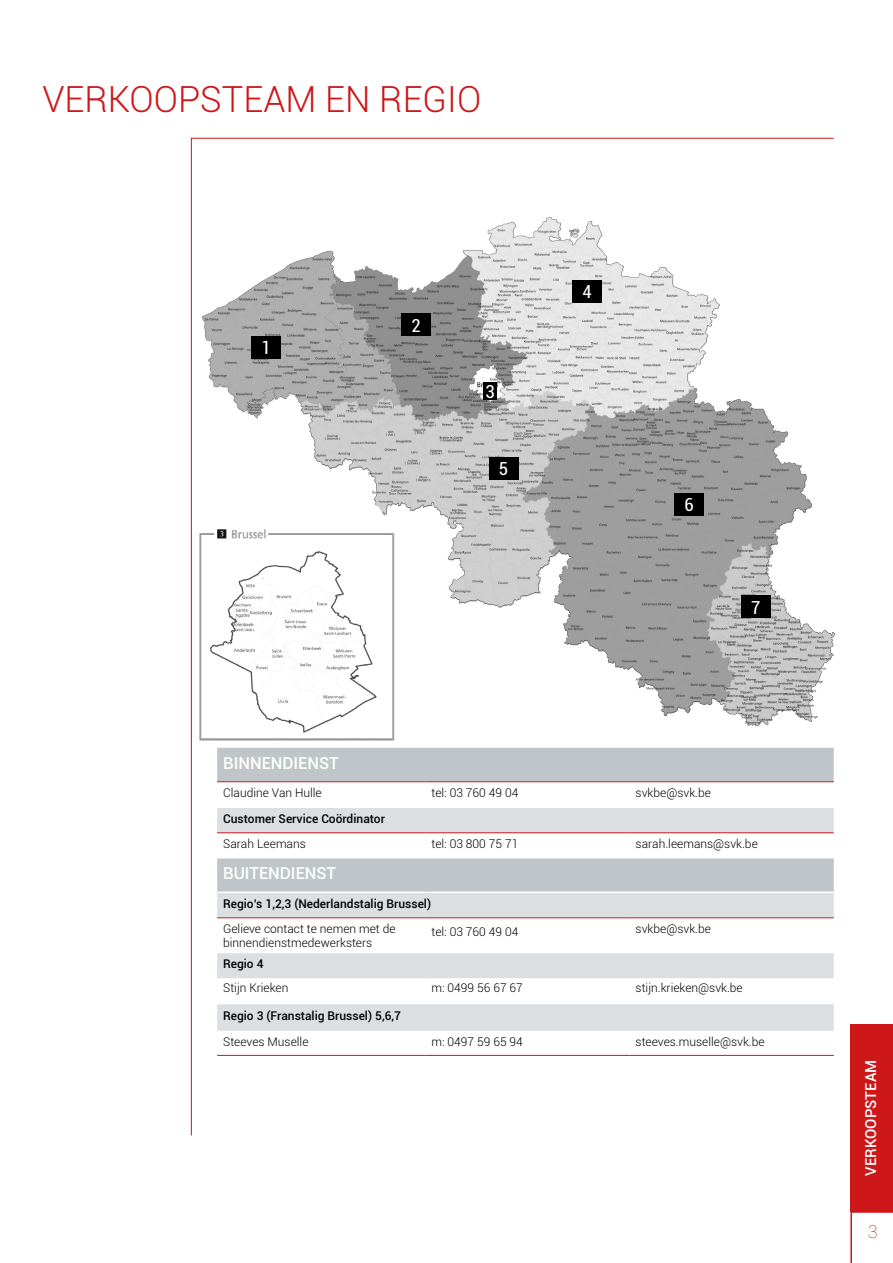
<style>
.page{position:relative;width:893px;height:1263px;background:#fff}
.page>*{position:absolute;margin:0;border:0;box-sizing:border-box;transform-origin:0 0}
.t1{font:300 36px "Roboto";color:#cd1719}
.t2{font:condensed 18px "Roboto";color:#fff}
.t3{font:100 18px "Roboto";color:#cd1719}
.t4{font:500 16.5px "Roboto";color:#fff}
.t5{font:500 15px "Roboto";color:#fff}
.t6{font:300 12px/14.4px "Roboto";color:#000}
.t7{font:500 12px "Roboto";color:#000}
</style>
<div class="page">
<div style="left:850px;top:1024px;width:43px;height:187px;background:#cd1719"></div>
<svg style="left:850px;top:1211px;width:43px;height:52px"></svg>
<div style="left:217px;top:748px;width:617px;height:33px;background:#bfc5c8"></div>
<svg style="left:217px;top:782px;width:617px;height:273px"></svg>
<svg style="left:217px;top:808px;width:617px;height:223px;fill:#dbdfe1"></svg>
<hr style="left:217px;top:806px;width:209px;height:2px;background:#fff">
<hr style="left:426px;top:806px;width:204px;height:2px;background:#fff">
<hr style="left:630px;top:806px;width:204px;height:2px;background:#fff">
<hr style="left:217px;top:891px;width:209px;height:2px;background:#fff">
<hr style="left:426px;top:891px;width:204px;height:2px;background:#fff">
<hr style="left:630px;top:891px;width:204px;height:2px;background:#fff">
<hr style="left:217px;top:781px;width:209px;height:1px;background:#cd1719">
<hr style="left:426px;top:781px;width:204px;height:1px;background:#cd1719">
<hr style="left:630px;top:781px;width:204px;height:1px;background:#cd1719">
<hr style="left:217px;top:832px;width:209px;height:1px;background:#cd1719">
<hr style="left:426px;top:832px;width:204px;height:1px;background:#cd1719">
<hr style="left:630px;top:832px;width:204px;height:1px;background:#cd1719">
<hr style="left:217px;top:917px;width:209px;height:1px;background:#cd1719">
<hr style="left:426px;top:917px;width:204px;height:1px;background:#cd1719">
<hr style="left:630px;top:917px;width:204px;height:1px;background:#cd1719">
<hr style="left:217px;top:1055px;width:209px;height:1px;background:#cd1719">
<hr style="left:426px;top:1055px;width:204px;height:1px;background:#cd1719">
<hr style="left:630px;top:1055px;width:204px;height:1px;background:#cd1719">
<hr style="left:217px;top:978px;width:209px;height:1px;background:#fff">
<hr style="left:426px;top:978px;width:204px;height:1px;background:#fff">
<hr style="left:630px;top:978px;width:204px;height:1px;background:#fff">
<hr style="left:217px;top:1031px;width:209px;height:1px;background:#fff">
<hr style="left:426px;top:1031px;width:204px;height:1px;background:#fff">
<hr style="left:630px;top:1031px;width:204px;height:1px;background:#fff">
<img style="left:202px;top:217px;width:633px;height:509px">
<img style="left:199px;top:530px;width:200px;height:211px">
<div style="left:251px;top:336px;width:30px;height:22px;background:#000"></div>
<div style="left:401px;top:314px;width:30px;height:22px;background:#000"></div>
<div style="left:572px;top:280px;width:30px;height:22px;background:#000"></div>
<div style="left:489px;top:458px;width:29px;height:22px;background:#000"></div>
<div style="left:674px;top:493px;width:30px;height:22px;background:#000"></div>
<div style="left:741px;top:596px;width:30px;height:22px;background:#000"></div>
<div style="left:483px;top:382px;width:14px;height:17px;background:#000"></div>
<h1 class="t1" style="left:43px;top:74px;width:440px">VERKOOPSTEAM EN REGIO</h1>
<h2 class="t2" style="left:261px;top:335px;width:11px">1</h2>
<h2 class="t2" style="left:412px;top:313px;width:11px">2</h2>
<h2 class="t2" style="left:485px;top:379px;width:11px">3</h2>
<h2 class="t2" style="left:499px;top:456px;width:11px">5</h2>
<h2 class="t2" style="left:582px;top:279px;width:11px">4</h2>
<h2 class="t2" style="left:684px;top:492px;width:11px">6</h2>
<h2 class="t2" style="left:751px;top:595px;width:11px">7</h2>
<h3 class="t4" style="left:223px;top:751px;width:117px">BINNENDIENST</h3>
<p class="t6" style="left:223px;top:785px;width:100px">Claudine Van Hulle</p>
<p class="t6" style="left:432px;top:785px;width:88px">tel: 03 760 49 04</p>
<p class="t6" style="left:636px;top:785px;width:77px">svkbe@svk.be</p>
<p class="t7" style="left:223px;top:810px;width:163px">Customer Service Coördinator</p>
<p class="t6" style="left:223px;top:836px;width:84px">Sarah Leemans</p>
<p class="t6" style="left:432px;top:836px;width:88px">tel: 03 800 75 71</p>
<p class="t6" style="left:636px;top:836px;width:124px">sarah.leemans@svk.be</p>
<h3 class="t4" style="left:223px;top:862px;width:115px">BUITENDIENST</h3>
<p class="t7" style="left:223px;top:895px;width:209px">Regio’s 1,2,3 (Nederlandstalig Brussel)</p>
<p class="t6" style="left:223px;top:921px;width:174px">Gelieve contact te nemen met de binnendienstmedewerksters</p>
<p class="t6" style="left:432px;top:924px;width:88px">tel: 03 760 49 04</p>
<p class="t6" style="left:636px;top:921px;width:77px">svkbe@svk.be</p>
<p class="t7" style="left:223px;top:956px;width:42px">Regio 4</p>
<p class="t6" style="left:223px;top:980px;width:67px">Stijn Krieken</p>
<p class="t6" style="left:432px;top:980px;width:93px">m: 0499 56 67 67</p>
<p class="t6" style="left:636px;top:980px;width:109px">stijn.krieken@svk.be</p>
<p class="t7" style="left:223px;top:1007px;width:179px">Regio 3 (Franstalig Brussel) 5,6,7</p>
<p class="t6" style="left:223px;top:1034px;width:87px">Steeves Muselle</p>
<p class="t6" style="left:432px;top:1034px;width:93px">m: 0497 59 65 94</p>
<p class="t6" style="left:636px;top:1034px;width:130px">steeves.muselle@svk.be</p>
<p class="t5" style="left:860px;top:1175px;width:117px;rotate:-90deg">VERKOOPSTEAM</p>
<h2 class="t3" style="left:868px;top:1219px;width:11px">3</h2>
</div>
